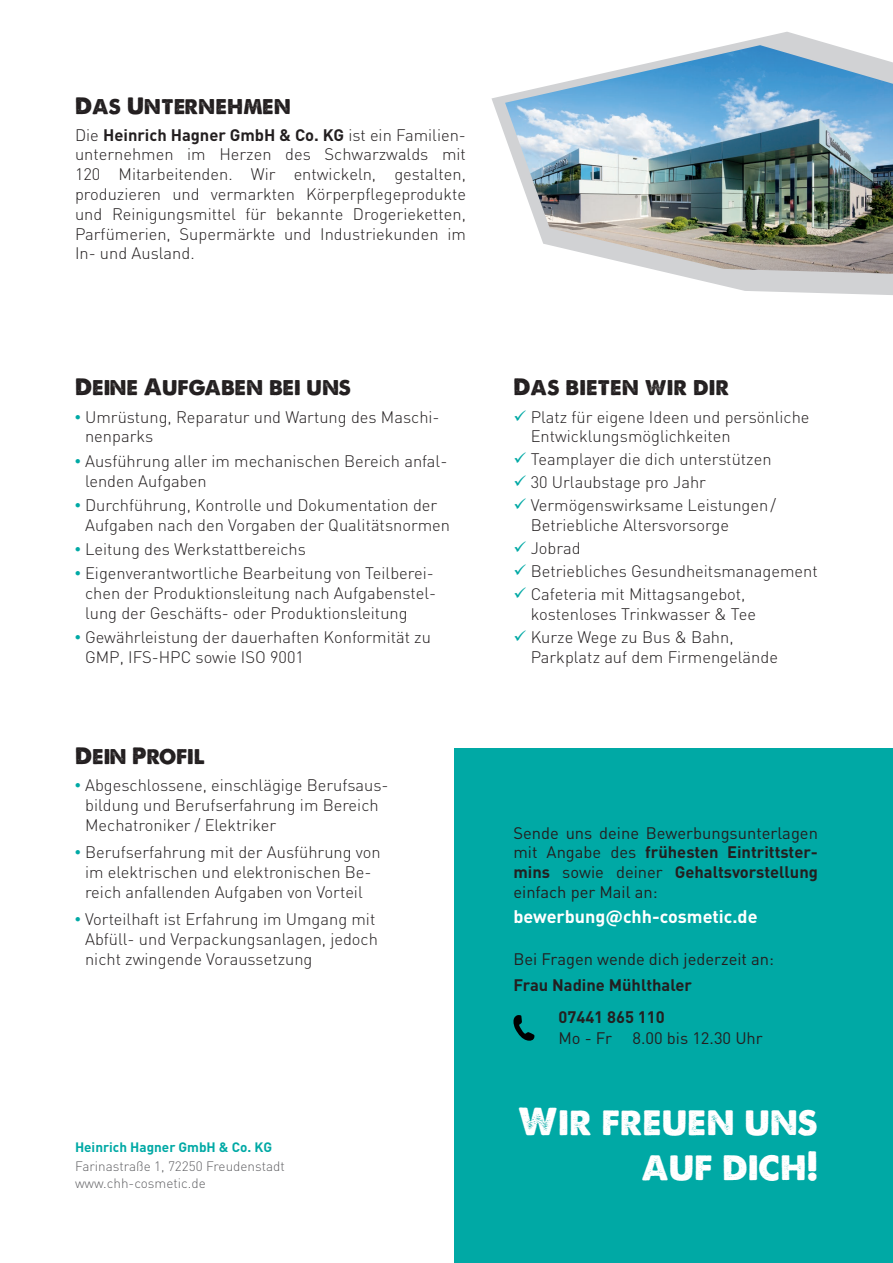
<style>
.page{position:relative;width:893px;height:1263px;background:#fff}
.page>*{position:absolute;margin:0;border:0;box-sizing:border-box;transform-origin:0 0}
.t1{font:37.2px/44.5px "A Loveof Thunder";color:#fff;text-align:right}
.t2{font:22.5px "A Loveof Thunder";color:#231f20}
.t3{font:700 18px "DIN Pro";color:#fff}
.t4{font:300 16.5px/19.8px "DIN Pro";color:#231f20}
.t5{font:16.5px/19.8px "DIN Pro";color:#231f20;text-align:justify}
.t6{font:700 16.5px/31.5px "DIN Pro";color:#231f20}
.t7{font:300 13.5px/16.6px "DIN Pro";color:#636366}
.t8{font:700 13.5px "DIN Pro";color:#00a9a5}
.s1{font-weight:700}
</style>
<div class="page">
<div style="left:454px;top:749px;width:439px;height:514px;background:#00a9a5"></div>
<svg style="left:491px;top:32px;width:402px;height:263px"></svg>
<img style="left:505px;top:45px;width:388px;height:229px">
<svg style="left:513px;top:1015px;width:21px;height:26px"></svg>
<h2 class="t2" style="left:75px;top:92px;width:217px">Das Unternehmen</h2>
<p class="t4" style="left:75px;top:124px;width:392px">Die <span class="s1">Heinrich Hagner GmbH &amp; Co. KG</span> ist ein Familien&shy;unternehmen im Herzen des Schwarzwalds mit 120 Mitarbeitenden. Wir entwickeln, gestalten, produzieren und vermarkten Körperpflegeprodukte und Reinigungsmittel für bekannte Drogerieketten, Parfümerien, Supermärkte und Industriekunden im In- und Ausland.</p>
<h2 class="t2" style="left:75px;top:373px;width:278px">Deine Aufgaben bei uns</h2>
<p class="t4" style="left:85px;top:406px;width:356px">Umrüstung, Reparatur und Wartung des Maschi&shy;nenparks</p>
<p class="t4" style="left:85px;top:450px;width:364px">Ausführung aller im mechanischen Bereich anfal&shy;lenden Aufgaben</p>
<p class="t4" style="left:85px;top:494px;width:367px">Durchführung, Kontrolle und Dokumentation der<br>Aufgaben nach den Vorgaben der Qualitätsnormen</p>
<p class="t4" style="left:85px;top:536px;width:350px;line-height:24.3px">Leitung des Werkstattbereichs<br>Eigenverantwortliche Bearbeitung von Teilberei-</p>
<p class="t4" style="left:85px;top:582px;width:353px">chen der Produktionsleitung nach Aufgabenstel&shy;lung der Geschäfts- oder Produktionsleitung</p>
<p class="t4" style="left:85px;top:627px;width:347px">Gewährleistung der dauerhaften Konformität zu<br>GMP, IFS-HPC sowie ISO 9001</p>
<h2 class="t2" style="left:75px;top:741px;width:131px">Dein Profil</h2>
<p class="t4" style="left:85px;top:774px;width:305px">Abgeschlossene, einschlägige Berufsaus&shy;bildung und Berufserfahrung im Bereich<br>Mechatroniker / Elektriker</p>
<p class="t4" style="left:85px;top:841px;width:297px">Berufserfahrung mit der Ausführung von im elektrischen und elektronischen Be&shy;reich anfallenden Aufgaben von Vorteil</p>
<p class="t4" style="left:85px;top:908px;width:294px">Vorteilhaft ist Erfahrung im Umgang mit<br>Abfüll- und Verpackungsanlagen, jedoch nicht zwingende Voraussetzung</p>
<p class="t8" style="left:75px;top:1138px;width:198px">Heinrich Hagner GmbH &amp; Co. KG</p>
<p class="t7" style="left:75px;top:1157px;width:211px">Farinastraße 1, 72250 Freudenstadt www.chh-cosmetic.de</p>
<h2 class="t2" style="left:513px;top:373px;width:217px">Das bieten wir dir</h2>
<p class="t4" style="left:531px;top:406px;width:280px">Platz für eigene Ideen und persönliche<br>Entwicklungsmöglichkeiten</p>
<p class="t4" style="left:531px;top:447px;width:247px;line-height:23px">Teamplayer die dich unterstützen<br>30 Urlaubstage pro Jahr<br>Vermögenswirksame Leistungen/</p>
<p class="t4" style="left:531px;top:513px;width:289px;line-height:23px">Betriebliche Altersvorsorge<br>Jobrad<br>Betriebliches Gesundheitsmanagement<br>Cafeteria mit Mittagsangebot,</p>
<p class="t4" style="left:531px;top:602px;width:227px;line-height:23px">kostenloses Trinkwasser &amp; Tee<br>Kurze Wege zu Bus &amp; Bahn,</p>
<p class="t4" style="left:531px;top:646px;width:249px">Parkplatz auf dem Firmengelände</p>
<p class="t5" style="left:513px;top:822px;width:306px">Sende uns deine Bewerbungsunterlagen mit Angabe des <span class="s1">frühesten Eintrittster&shy;mins</span> sowie deiner <span class="s1">Gehaltsvorstellung </span>einfach per Mail an:</p>
<p class="t3" style="left:513px;top:904px;width:246px">bewerbung@chh-cosmetic.de</p>
<p class="t5" style="left:513px;top:948px;width:262px">Bei Fragen wende dich jederzeit an:</p>
<p class="t6" style="left:558px;top:969px;width:135px;text-indent:-45px">Frau Nadine Mühlthaler<br>07441 865 110</p>
<p class="t5" style="left:558px;top:1027px;width:206px">Mo - Fr 8.00 bis 12.30 Uhr</p>
<h1 class="t1" style="left:518px;top:1099px;width:302px">Wir freuen uns auf dich!</h1>
</div>
